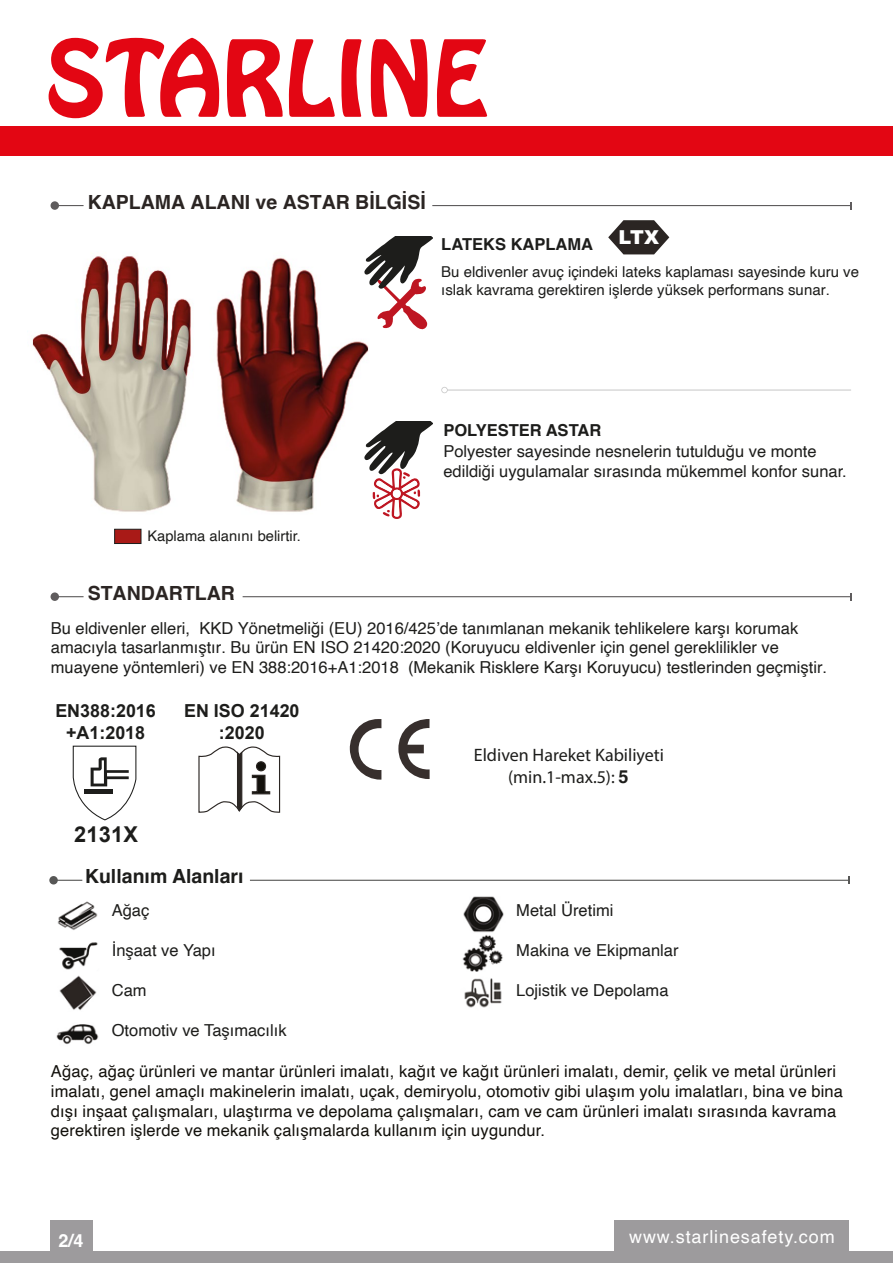
<style>
.page{position:relative;width:893px;height:1263px;background:#fff}
.page>*{position:absolute;margin:0;border:0;box-sizing:border-box;transform-origin:0 0}
.t1{font:700 21.9px "Arial";letter-spacing:.01em;color:#1d1d1b}
.t2{font:700 19.5px "Helvetica";color:#2b2523}
.t3{font:700 19.5px "Helvetica";color:#1d1d1b}
.t4{font:900 19.2px "Arial";color:#fff}
.t5{font:18px/21.6px "Myriad Pro";color:#1d1d1b;text-align:center}
.t6{font:18px "Helvetica";letter-spacing:.05em;color:#fff}
.t7{font:700 18px "Helvetica";color:#fff}
.t8{font:700 17.85px/21.5px "Arial";color:#1d1d1b;text-align:center}
.t9{font:16.5px/19.8px "Helvetica";color:#1d1d1b}
.t10{font:16.5px/19.8px "Helvetica";letter-spacing:.01em;color:#12100b}
.t11{font:700 16.5px "Helvetica";color:#1d1d1b}
.t12{font:15px/18px "Helvetica";color:#1d1d1b}
.t13{font:14.7px "Helvetica";color:#1d1d1b}
.s1{font-family:"Helvetica";font-weight:700}
</style>
<div class="page">
<img style="left:32px;top:256px;width:337px;height:256px">
<div style="left:0;top:126px;width:893px;height:29px;background:#e30613"></div>
<svg style="left:49px;top:38px;width:170px;height:81px"></svg>
<svg style="left:227px;top:39px;width:108px;height:78px"></svg>
<svg style="left:341px;top:39px;width:20px;height:78px"></svg>
<svg style="left:371px;top:39px;width:57px;height:78px"></svg>
<svg style="left:437px;top:39px;width:50px;height:78px"></svg>
<div style="left:0;top:1251px;width:893px;height:12px;background:#9d9b9d"></div>
<div style="left:614px;top:1220px;width:234px;height:43px;background:#9d9b9d"></div>
<div style="left:50px;top:1220px;width:43px;height:43px;background:#9d9b9d"></div>
<svg style="left:58px;top:880px;width:24px;height:1px"></svg>
<div style="left:49px;top:876px;width:9px;height:8px;background:#575756;border-radius:50%"></div>
<hr style="left:250px;top:880px;width:599px;height:1px;background:#575756">
<svg style="left:59px;top:596px;width:25px;height:1px"></svg>
<div style="left:51px;top:592px;width:8px;height:9px;background:#5f5c5d;border-radius:50%"></div>
<hr style="left:243px;top:596px;width:607px;height:1px;background:#5f5c5d">
<svg style="left:349px;top:719px;width:32px;height:61px"></svg>
<svg style="left:398px;top:719px;width:32px;height:60px"></svg>
<svg style="left:59px;top:205px;width:25px;height:1px"></svg>
<div style="left:51px;top:201px;width:8px;height:9px;background:#5f5c5d;border-radius:50%"></div>
<hr style="left:432px;top:205px;width:418px;height:1px;background:#5f5c5d">
<div style="left:114px;top:529px;width:27px;height:15px;background:#a91a17;border:1px solid #1d1d1b"></div>
<img style="left:56px;top:901px;width:43px;height:143px">
<img style="left:462px;top:896px;width:42px;height:112px">
<svg style="left:364px;top:236px;width:69px;height:98px"></svg>
<svg style="left:608px;top:220px;width:61px;height:34px"></svg>
<svg style="left:364px;top:422px;width:69px;height:97px"></svg>
<hr style="left:444px;top:390px;width:407px;height:1px;background:#c6c6c6">
<svg style="left:441px;top:387px;width:7px;height:6px"></svg>
<svg style="left:72px;top:745px;width:65px;height:76px"></svg>
<div style="left:85px;top:789px;width:28px;height:5px;background:#1d1d1b"></div>
<svg style="left:198px;top:746px;width:83px;height:67px"></svg>
<div style="left:257px;top:762px;width:9px;height:9px;background:#13110c;border-radius:50%"></div>
<div style="left:256px;top:761px;width:10px;height:10px;border:1px solid #2b2623;border-radius:50%"></div>
<p class="t2" style="left:88px;top:190px;width:340px">KAPLAMA ALANI ve ASTAR BİLGİSİ</p>
<p class="t11" style="left:441px;top:235px;width:153px">LATEKS KAPLAMA</p>
<p class="t4" style="left:618px;top:224px;width:42px">LTX</p>
<p class="t12" style="left:441px;top:263px;width:419px">Bu eldivenler avuç içindeki lateks kaplaması sayesinde kuru ve ıslak kavrama gerektiren işlerde yüksek performans sunar.</p>
<p class="t13" style="left:148px;top:524px;width:155px">Kaplama alanını belirtir.</p>
<p class="t2" style="left:88px;top:581px;width:149px">STANDARTLAR</p>
<p class="t11" style="left:443px;top:420px;width:160px">POLYESTER ASTAR</p>
<p class="t9" style="left:443px;top:442px;width:405px">Polyester sayesinde nesnelerin tutulduğu ve monte edildiği uygulamalar sırasında mükemmel konfor sunar.</p>
<p class="t9" style="left:51px;top:618px;width:778px">Bu eldivenler elleri, KKD Yönetmeliği (EU) 2016/425’de tanımlanan mekanik tehlikelere karşı korumak amacıyla tasarlanmıştır. Bu ürün EN ISO 21420:2020 (Koruyucu eldivenler için genel gereklilikler ve muayene yöntemleri) ve EN 388:2016+A1:2018 (Mekanik Risklere Karşı Koruyucu) testlerinden geçmiştir.</p>
<p class="t8" style="left:55px;top:701px;width:102px">EN388:2016 +A1:2018</p>
<p class="t8" style="left:184px;top:701px;width:117px">EN ISO 21420 :2020</p>
<h1 class="t1" style="left:74px;top:820px;width:66px">2131X</h1>
<p class="t3" style="left:85px;top:865px;width:160px">Kullanım Alanları</p>
<p class="t9" style="left:112px;top:901px;width:39px">Ağaç</p>
<p class="t9" style="left:112px;top:941px;width:105px">İnşaat ve Yapı</p>
<p class="t9" style="left:112px;top:981px;width:36px">Cam</p>
<p class="t5" style="left:474px;top:744px;width:192px">Eldiven Hareket Kabiliyeti (min.1-max.5): <span class="s1">5</span></p>
<p class="t9" style="left:516px;top:901px;width:99px">Metal Üretimi</p>
<p class="t9" style="left:516px;top:941px;width:164px">Makina ve Ekipmanlar</p>
<p class="t9" style="left:516px;top:981px;width:154px">Lojistik ve Depolama</p>
<p class="t9" style="left:112px;top:1021px;width:176px">Otomotiv ve Taşımacılık</p>
<p class="t10" style="left:51px;top:1062px;width:794px">Ağaç, ağaç ürünleri ve mantar ürünleri imalatı, kağıt ve kağıt ürünleri imalatı, demir, çelik ve metal ürünleri imalatı, genel amaçlı makinelerin imalatı, uçak, demiryolu, otomotiv gibi ulaşım yolu imalatları, bina ve bina dışı inşaat çalışmaları, ulaştırma ve depolama çalışmaları, cam ve cam ürünleri imalatı sırasında kavrama gerektiren işlerde ve mekanik çalışmalarda kullanım için uygundur.</p>
<p class="t7" style="left:59px;top:1230px;width:27px">2/4</p>
<p class="t6" style="left:629px;top:1223px;width:207px">www.starlinesafety.com</p>
</div>
